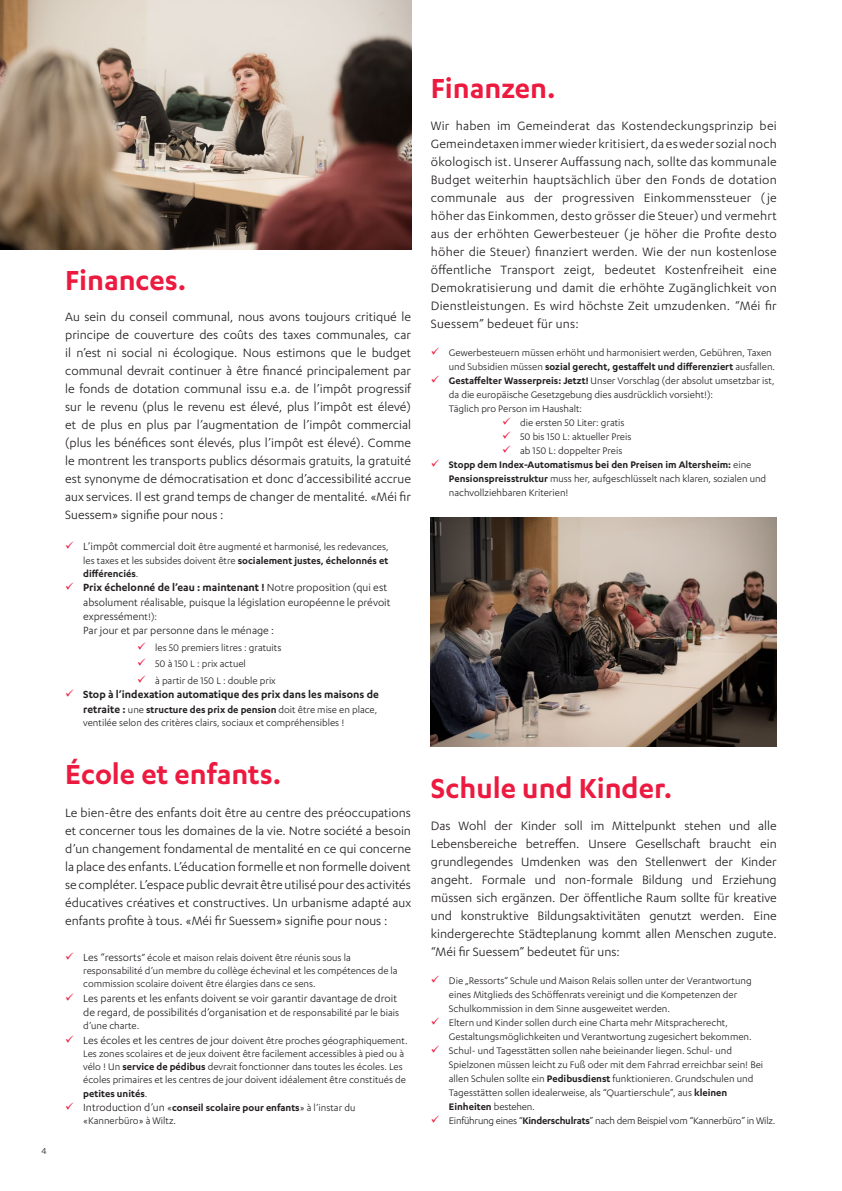
<style>
.page{position:relative;width:842px;height:1191px;background:#fff}
.page>*{position:absolute;margin:0;border:0;box-sizing:border-box;transform-origin:0 0}
.t1{font:600 32px "Karbon";color:#ed1a40}
.t2{font:14px/18px "Karbon";color:#231f20;text-align:justify}
.t3{font:12px/14.4px "Karbon";color:#231f20}
.t4{font:600 12px "Karbon";color:#231f20}
.t5{font:11px/14px "Karbon";color:#231f20}
.t6{font:11px "Karbon";letter-spacing:-.02em;color:#231f20}
.t7{font:10px "Karbon";color:#231f20}
.s1{font-size:12px}
.s2{font-weight:600}
.s3{font-size:11px}
.s4{font-weight:600;font-size:12px}
</style>
<div class="page">
<img style="left:0;top:0;width:411px;height:249px">
<img style="left:431px;top:517px;width:345px;height:229px">
<p class="t7" style="left:42px;top:1145px;width:7px">4</p>
<p class="t1" style="left:65px;top:262px;width:123px">Finances.</p>
<p class="t2" style="left:65px;top:308px;width:347px">Au sein du conseil communal, nous avons toujours critiqué le principe de couverture des coûts des taxes communales, car il n’est ni social ni écologique. Nous estimons que le budget communal devrait continuer à être financé principalement par le fonds de dotation communal issu e.a. de l’impôt progressif sur le revenu (plus le revenu est élevé, plus l’impôt est élevé) et de plus en plus par l’augmentation de l’impôt commercial (plus les bénéfices sont élevés, plus l’impôt est élevé). Comme le montrent les transports publics désormais gratuits, la gratuité est synonyme de démocratisation et donc d’accessibilité accrue aux services. Il est grand temps de changer de mentalité. «Méi fir Suessem» signifie pour nous :</p>
<p class="t5" style="left:83px;top:540px;width:307px;line-height:13.2px;text-align:justify"><span class="s1">L’impôt commercial doit</span> être augmenté et harmonisé, les redevances, les taxes et les subsides doivent être <span class="s2">socialement justes, échelonnés et différenciés</span>.</p>
<p class="t3" style="left:83px;top:580px;width:309px"><span class="s2">Prix échelonné de l’eau : maintenant !</span> Notre proposition (qui est absolument réalisable, puisque la législation européenne le prévoit expressémen<span class="s3">t!):</span></p>
<p class="t3" style="left:83px;top:623px;width:192px">Par jour et par personne dans le ménage :</p>
<p class="t5" style="left:155px;top:640px;width:128px">les 50 premiers litres : gratuits</p>
<p class="t5" style="left:155px;top:656px;width:92px">50 à 150 L : prix actuel</p>
<p class="t5" style="left:155px;top:673px;width:122px">à partir de 150 L : double prix</p>
<p class="t4" style="left:83px;top:688px;width:297px">Stop à l’indexation automatique des prix dans les maisons de</p>
<p class="t5" style="left:83px;top:702px;width:296px;line-height:13.2px"><span class="s4">retraite :</span> une <span class="s2">structure des prix de pension</span> doit être mise en place, ventilée selon des critères clairs, sociaux et compréhensibles !</p>
<p class="t1" style="left:65px;top:755px;width:217px">École et enfants.</p>
<p class="t2" style="left:65px;top:803px;width:347px">Le bien-être des enfants doit être au centre des préoccupations et concerner tous les domaines de la vie. Notre société a besoin d’un changement fondamental de mentalité en ce qui concerne la place des enfants. L’éducation formelle et non formelle doivent se compléter. L’espace public devrait être utilisé pour des activités éducatives créatives et constructives. Un urbanisme adapté aux enfants profite à tous. «Méi fir Suessem» signifie pour nous :</p>
<p class="t5" style="left:83px;top:950px;width:316px;line-height:13.2px"><span class="s1">Les “ressorts</span>” école et maison relais doivent être réunis sous la responsabilité d’un membre du collège échevinal et les compétences de la commission scolaire doivent être élargies dans ce sens.</p>
<p class="t3" style="left:83px;top:990px;width:317px">Les parents et les enfants doivent se voir garantir davantage de droit de regard, de possibilités d’organisation <span class="s3">et de responsabilité par le biais</span></p>
<p class="t5" style="left:83px;top:1018px;width:58px">d’une charte.</p>
<p class="t5" style="left:83px;top:1033px;width:326px;line-height:13.2px"><span class="s1">Les écoles et les centres de jour</span> doivent être proches géographiquement.<br>Les zones scolaires et de jeux doivent être facilement accessibles à pied ou à vélo ! Un <span class="s2">service de pédibus</span> devrait fonctionner dans toutes les écoles. Les écoles primaires et les centres de jour doivent idéalement être constitués de <span class="s2">petites unités</span>.</p>
<p class="t5" style="left:83px;top:1100px;width:274px;line-height:13.2px"><span class="s1">Introduction d’un</span> «<span class="s2">conseil scolaire pour enfants</span>» à l’instar du «Kannerbüro» à Wiltz.</p>
<p class="t1" style="left:431px;top:71px;width:126px">Finanzen.</p>
<p class="t2" style="left:431px;top:117px;width:347px">Wir haben im Gemeinderat das Kostendeckungsprinzip bei Gemeindetaxen immer wieder kritisiert, da es weder sozial noch ökologisch ist. Unserer Auffassung nach, sollte das kommunale Budget weiterhin hauptsächlich über den Fonds de dotation communale aus der progressiven Einkommenssteuer (je höher das Einkommen, desto grösser die Steuer) und vermehrt aus der erhöhten Gewerbesteuer ( je höher die Profite desto höher die Steuer) finanziert werden. Wie der nun kostenlose öffentliche Transport zeigt, bedeutet Kostenfreiheit eine Demokratisierung und damit die erhöhte Zugänglichkeit von Dienstleistungen. Es wird höchste Zeit umzudenken. “Méi fir Suessem” bedeuet für uns:</p>
<p class="t5" style="left:449px;top:346px;width:328px">Gewerbesteuern müssen erhöht und harmonisiert werden, Gebühren, Taxen und Subsidien müssen <span class="s2">sozial gerecht, gestaffelt und differenziert</span> ausfallen.</p>
<p class="t5" style="left:449px;top:374px;width:327px"><span class="s2">Gestaffelter Wasserpreis: Jetzt!</span> Unser Vorschlag (der absolut umsetzbar ist, da die europäische Gesetzgebung dies ausdrücklich vorsieht!):</p>
<p class="t5" style="left:449px;top:402px;width:135px">Täglich pro Person im Haushalt:</p>
<p class="t5" style="left:520px;top:416px;width:106px">die ersten 50 Liter: gratis</p>
<p class="t5" style="left:520px;top:430px;width:113px">50 bis 150 L: aktueller Preis</p>
<p class="t5" style="left:520px;top:444px;width:104px">ab 150 L: doppelter Preis</p>
<p class="t5" style="left:449px;top:458px;width:319px"><span class="s2">Stopp dem Index-Automatismus bei den Preisen im Altersheim:</span> eine<br><span class="s2">Pensionspreisstruktur</span> muss her, aufgeschlüsselt nach klaren, sozialen und nachvollziehbaren Kriterien!</p>
<p class="t1" style="left:431px;top:770px;width:243px">Schule und Kinder.</p>
<p class="t2" style="left:431px;top:816px;width:347px">Das Wohl der Kinder soll im Mittelpunkt stehen und alle Lebensbereiche betreffen. Unsere Gesellschaft braucht ein grundlegendes Umdenken was den Stellenwert der Kinder angeht. Formale und non-formale Bildung und Erziehung müssen sich ergänzen. Der öffentliche Raum sollte für kreative und konstruktive Bildungsaktivitäten genutzt werden. Eine kindergerechte Städteplanung kommt allen Menschen zugute. “Méi fir Suessem” bedeutet für uns:</p>
<p class="t5" style="left:449px;top:973px;width:304px">Die „Ressorts“ Schule und Maison Relais sollen unter der Verantwortung eines Mitglieds des Schöffenrats vereinigt und die Kompetenzen der<br>Schulkommission in dem Sinne ausgeweitet werden.</p>
<p class="t5" style="left:449px;top:1015px;width:304px">Eltern und Kinder sollen durch eine Charta mehr Mitspracherecht,<br>Gestaltungsmöglichkeiten und Verantwortung zugesichert bekommen.</p>
<p class="t5" style="left:449px;top:1043px;width:316px">Schul- und Tagesstätten sollen nahe beieinander liegen. Schul- und Spielzonen müssen leicht zu Fuß oder mit dem Fahrrad erreichbar sein! Bei allen Schulen sollte ein <span class="s2">Pedibusdienst</span> funktionieren. Grundschulen und Tagesstätten sollen idealerweise, als “Quartierschule”, aus <span class="s2">kleinen Einheiten</span> bestehen.</p>
<p class="t6" style="left:449px;top:1115px;width:328px">Einführung eines “<span class="s2">Kinderschulrats</span>” nach dem Beispiel vom “Kannerbüro” in Wilz.</p>
</div>
